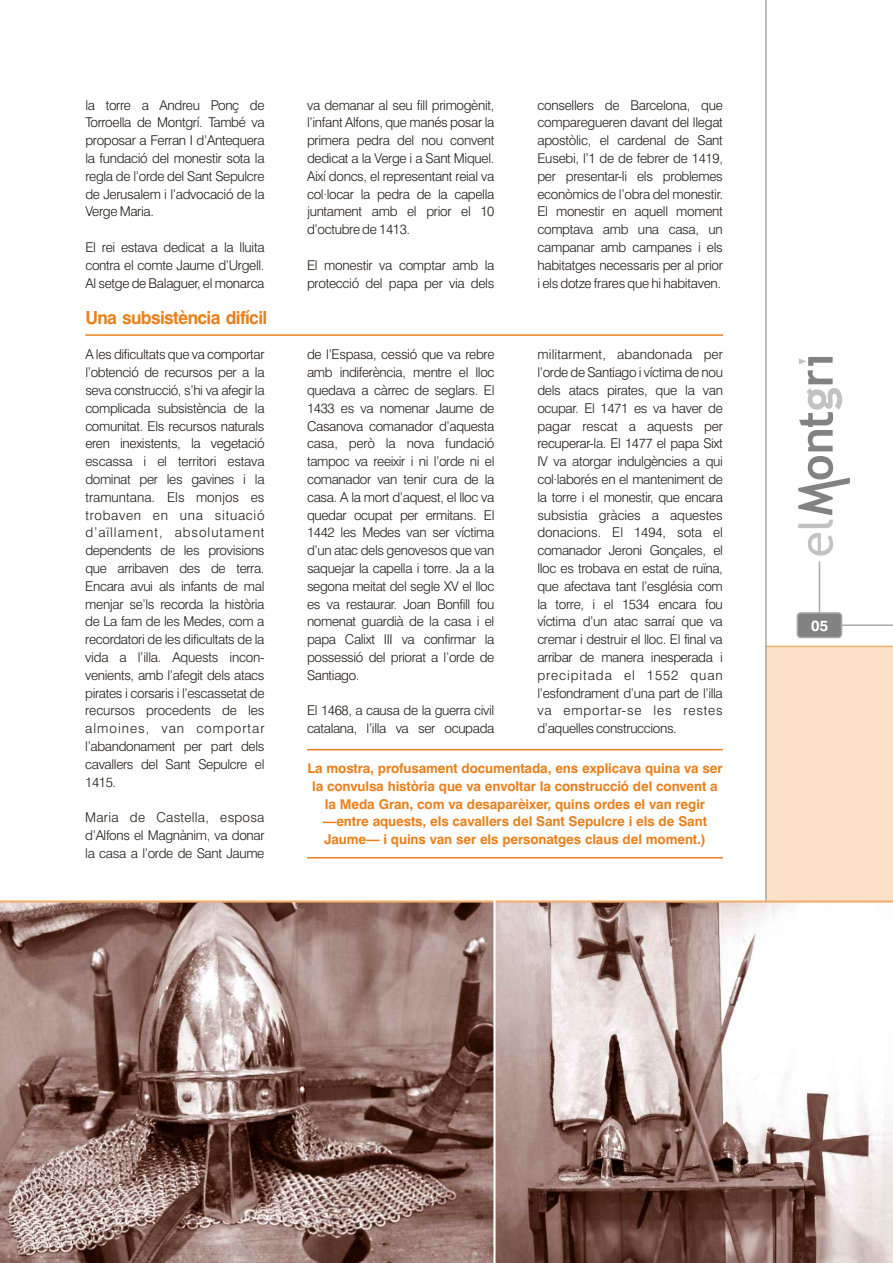
<style>
.page{position:relative;width:893px;height:1263px;background:#fff}
.page>*{position:absolute;margin:0;border:0;box-sizing:border-box;transform-origin:0 0}
.t1{font:700 18px "Swiss 721 BT";letter-spacing:-.035em;color:#e8811d}
.t2{font:700 15px "Swiss 721 BT";color:#fff}
.t3{font:300 13.5px/17.9px "Swiss 721 BT";letter-spacing:-.025em;color:#1f1a17;text-align:justify}
.t4{font:700 13.5px/17.9px "Swiss 721 BT";letter-spacing:-.01em;color:#e8811d;text-align:center}
</style>
<div class="page">
<div style="left:767px;top:647px;width:126px;height:253px;background:#fbe1c7"></div>
<div style="left:797px;top:612px;width:45px;height:26px;background:#828282;border:2px solid #aba8a8;border-radius:3px"></div>
<hr style="left:841px;top:624px;width:52px;height:2px;background:#aba8a8">
<hr style="left:819px;top:561px;width:1px;height:52px;background:#aba8a8">
<svg style="left:798px;top:357px;width:52px;height:198px"></svg>
<hr style="left:766px;top:646px;width:127px;height:1px;background:#f2ae6f">
<hr style="left:765px;top:0;width:2px;height:1263px;background:#aba8a8">
<img style="left:0;top:902px;width:893px;height:361px">
<hr style="left:0;top:900px;width:893px;height:2px;background:#f2ae6f">
<hr style="left:85px;top:334px;width:638px;height:2px;background:#e8811d">
<hr style="left:307px;top:857px;width:416px;height:1px;background:#e8811d">
<hr style="left:307px;top:749px;width:416px;height:1px;background:#e8811d">
<hr style="left:493px;top:899px;width:3px;height:364px;background:#fff">
<p class="t3" style="left:85px;top:97px;width:181px">la torre a Andreu Ponç de Torroella de Montgrí. També va proposar a Ferran I d’Antequera la fundació del monestir sota la regla de l’orde del Sant Sepulcre de Jerusalem i l’advocació de la Verge Maria.</p>
<p class="t3" style="left:85px;top:240px;width:181px">El rei estava dedicat a la lluita contra el comte Jaume d’Urgell.<br>Al setge de Balaguer, el monarca</p>
<h1 class="t1" style="left:85px;top:310px;width:183px">Una subsistència difícil</h1>
<p class="t3" style="left:85px;top:347px;width:181px">A les dificultats que va comportar l’obtenció de recursos per a la seva construcció, s’hi va afegir la complicada subsistència de la comunitat. Els recursos naturals eren inexistents, la vegetació escassa i el territori estava dominat per les gavines i la tramuntana. Els monjos es trobaven en una situació d’aïllament, absolutament dependents de les provisions que arribaven des de terra.<br>Encara avui als infants de mal menjar se’ls recorda la història de La fam de les Medes, com a recordatori de les dificultats de la vida a l’illa. Aquests incon&shy;venients, amb l’afegit dels atacs pirates i corsaris i l’escassetat de recursos procedents de les almoines, van comportar l’abandonament per part dels cavallers del Sant Sepulcre el 1415.</p>
<p class="t3" style="left:85px;top:810px;width:181px">Maria de Castella, esposa d’Alfons el Magnànim, va donar la casa a l’orde de Sant Jaume</p>
<p class="t3" style="left:307px;top:97px;width:189px">va demanar al seu fill primogènit, l’infant Alfons, que manés posar la primera pedra del nou convent dedicat a la Verge i a Sant Miquel.<br>Així doncs, el representant reial va col·locar la pedra de la capella juntament amb el prior el 10 d’octubre de 1413.</p>
<p class="t3" style="left:307px;top:257px;width:189px">El monestir va comptar amb la protecció del papa per via dels</p>
<p class="t3" style="left:307px;top:347px;width:189px">de l’Espasa, cessió que va rebre amb indiferència, mentre el lloc quedava a càrrec de seglars. El 1433 es va nomenar Jaume de Casanova comanador d’aquesta casa, però la nova fundació tampoc va reeixir i ni l’orde ni el comanador van tenir cura de la casa. A la mort d’aquest, el lloc va quedar ocupat per ermitans. El 1442 les Medes van ser víctima d’un atac dels genovesos que van saquejar la capella i torre. Ja a la segona meitat del segle XV el lloc es va restaurar. Joan Bonfill fou nomenat guardià de la casa i el papa Calixt III va confirmar la possessió del priorat a l’orde de Santiago.</p>
<p class="t3" style="left:307px;top:703px;width:189px">El 1468, a causa de la guerra civil catalana, l’illa va ser ocupada</p>
<p class="t3" style="left:537px;top:97px;width:187px">consellers de Barcelona, que comparegueren davant del llegat apostòlic, el cardenal de Sant Eusebi, l’1 de de febrer de 1419, per presentar-li els problemes econòmics de l’obra del monestir.<br>El monestir en aquell moment comptava amb una casa, un campanar amb campanes i els habitatges necessaris per al prior i els dotze frares que hi habitaven.</p>
<p class="t3" style="left:537px;top:347px;width:187px">militarment, abandonada per l’orde de Santiago i víctima de nou dels atacs pirates, que la van ocupar. El 1471 es va haver de pagar rescat a aquests per recuperar-la. El 1477 el papa Sixt IV va atorgar indulgències a qui col·laborés en el manteniment de la torre i el monestir, que encara subsistia gràcies a aquestes donacions. El 1494, sota el comanador Jeroni Gonçales, el lloc es trobava en estat de ruïna, que afectava tant l’església com la torre, i el 1534 encara fou víctima d’un atac sarraí que va cremar i destruir el lloc. El final va arribar de manera inesperada i precipitada el 1552 quan l’esfondrament d’una part de l’illa va emportar-se les restes d’aquelles construccions.</p>
<p class="t4" style="left:307px;top:760px;width:417px">La mostra, profusament documentada, ens explicava quina va ser la convulsa història que va envoltar la construcció del convent a la Meda Gran, com va desaparèixer, quins ordes el van regir —entre aquests, els cavallers del Sant Sepulcre i els de Sant Jaume— i quins van ser els personatges claus del moment.)</p>
<p class="t2" style="left:811px;top:620px;width:19px">05</p>
</div>
